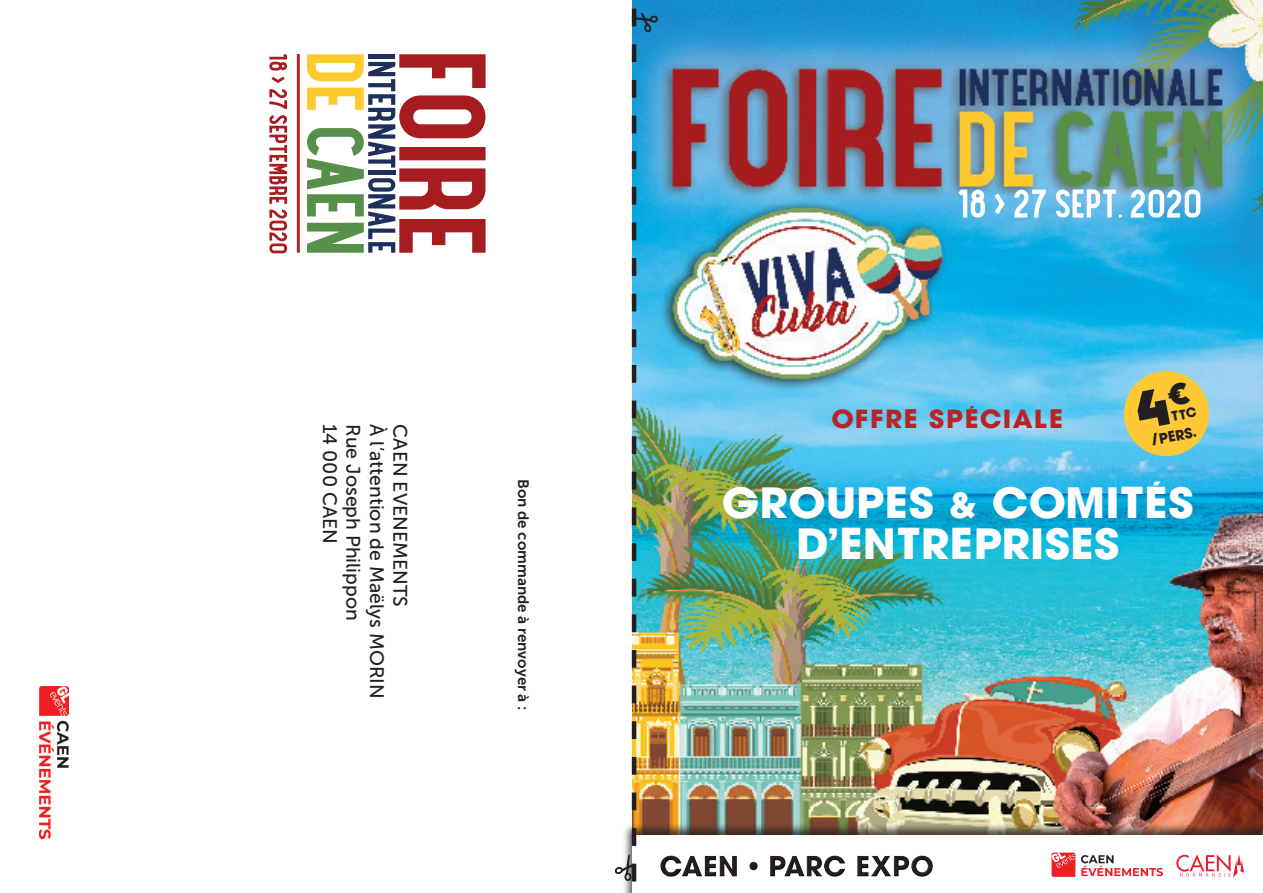
<style>
.page{position:relative;width:1263px;height:893px;background:#fff}
.page>*{position:absolute;margin:0;border:0;box-sizing:border-box;transform-origin:0 0}
.t1{font:41.7px/41px "Avant Garde JTBOL Dsynthe";letter-spacing:.01em;color:#fff;text-align:center;scale:1.05 1}
.t2{font:25.05px "Avant Garde JTBOL Dsynthe";letter-spacing:.055em;color:#b92424;scale:1.05 1}
.t3{font:19.5px "Museo Sans 500";color:#231f20}
.t4{font:15.15px "Museo Sans 700";color:#231f20}
.t5{font:14.1px "Avant Garde JTBOL Dsynthe";color:#231f20}
.s1{font-size:34.8px}
</style>
<div class="page">
<img style="left:933px;top:0;width:329px;height:822px">
<svg style="left:958px;top:189px;width:242px;height:29px"></svg>
<svg style="left:1253px;top:593px;width:4px;height:39px"></svg>
<div style="left:1124px;top:371px;width:85px;height:85px;background:#fec935;border-radius:50%"></div>
<div style="left:622px;top:822px;width:641px;height:71px;background:#231f20;opacity:.75"></div>
<div style="left:632px;top:836px;width:631px;height:57px;background:#fff"></div>
<svg style="left:1176px;top:854px;width:68px;height:24px"></svg>
<svg style="left:1051px;top:853px;width:24px;height:24px"></svg>
<svg style="left:1081px;top:855px;width:82px;height:21px"></svg>
<img style="left:615px;top:0;width:318px;height:893px">
<hr style="left:297px;top:54px;width:3px;height:199px;background:#b92424">
<svg style="left:307px;top:54px;width:179px;height:199px"></svg>
<svg style="left:269px;top:54px;width:18px;height:199px"></svg>
<img style="left:39px;top:686px;width:30px;height:153px">
<svg style="left:1134px;top:382px;width:63px;height:4px"></svg>
<p class="t3" style="left:387px;top:424px;width:276px;rotate:90deg">À l’attention de Maëlys MORIN</p>
<p class="t3" style="left:411px;top:424px;width:184px;rotate:90deg">CAEN EVENEMENTS</p>
<p class="t3" style="left:341px;top:424px;width:121px;rotate:90deg">14 000 CAEN</p>
<p class="t3" style="left:364px;top:424px;width:198px;rotate:90deg">Rue Joseph Philippon</p>
<p class="t4" style="left:532px;top:479px;width:233px;rotate:90deg">Bon de commande à renvoyer à :</p>
<p class="t2" style="left:831px;top:403px;width:222px">OFFRE SPÉCIALE</p>
<p class="t5" style="left:1149px;top:432px;width:48px;rotate:-11deg">/PERS.</p>
<h1 class="t1" style="left:722px;top:483px;width:451px">GROUPES <span class="s1">&amp;</span> COMITÉS<br>D'ENTREPRISES</h1>
</div>
